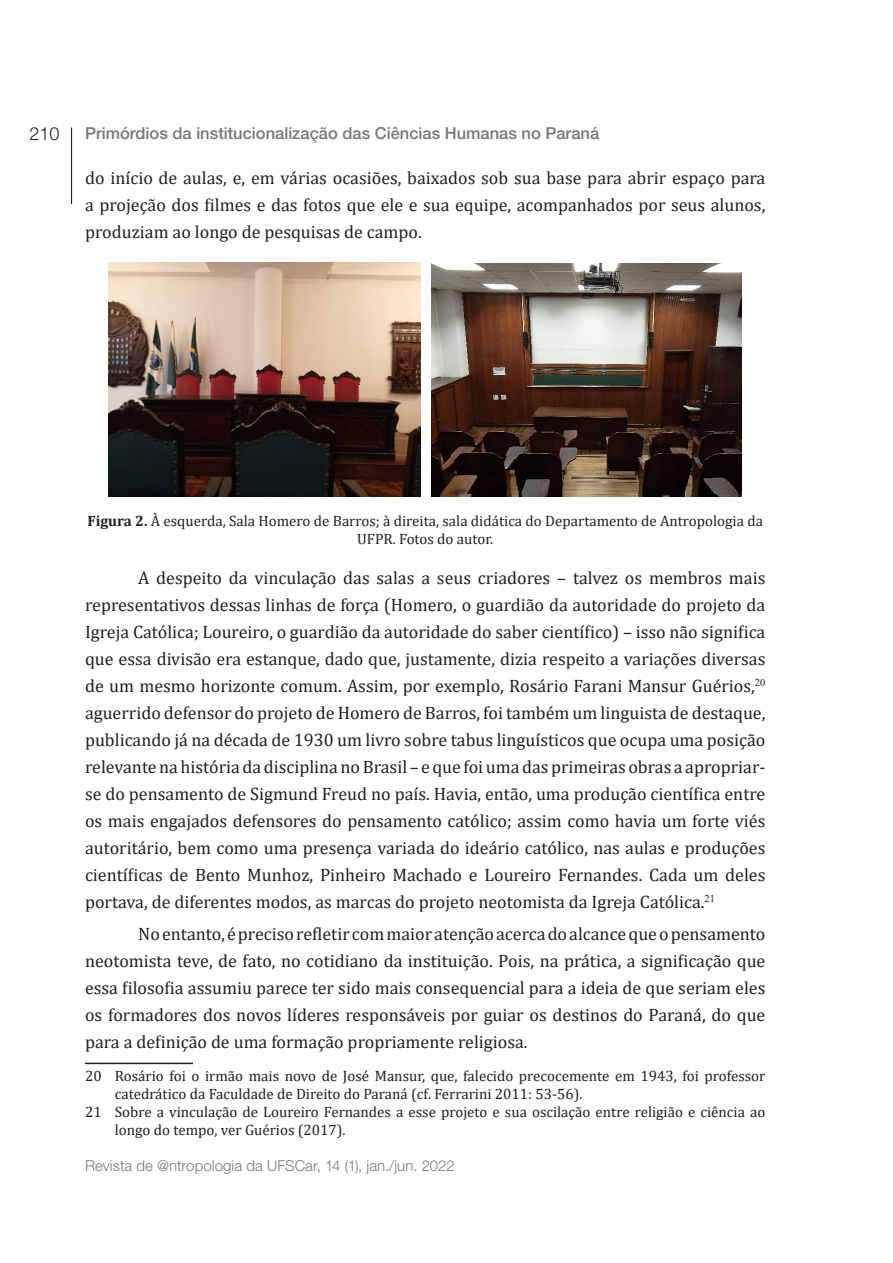
<style>
.page{position:relative;width:893px;height:1263px;background:#fff}
.page>*{position:absolute;margin:0;border:0;box-sizing:border-box;transform-origin:0 0}
.Rau_v10n1_-_parágraf{font:18px/27px "Cambria";color:#231f20;text-align:justify}
.t1{font:300 18px "Helvetica Neue LT Std";color:#231f20}
.sum_autor{font:500 16.5px "Helvetica Neue LT Std";color:#76787b}
.Rau_n10v1_-_nota_rod{font:15px/18px "Cambria";color:#231f20}
.t2{font:300 15px "Helvetica Neue LT Std";letter-spacing:.005em;color:#76787b}
.s1{font-weight:700}
</style>
<div class="page">
<hr style="left:71px;top:128px;width:1px;height:76px;background:#231f20">
<img style="left:109px;top:263px;width:311px;height:233px">
<img style="left:432px;top:264px;width:310px;height:232px">
<hr style="left:85px;top:1063px;width:108px;height:1px;background:#231f20">
<p class="t1" style="left:30px;top:123px;width:32px">210</p>
<p class="sum_autor" style="left:85px;top:124px;width:516px">Primórdios da institucionalização das Ciências Humanas no Paraná</p>
<p class="Rau_v10n1_-_parágraf" style="left:85px;top:164px;width:682px">do início de aulas, e, em várias ocasiões, baixados sob sua base para abrir espaço para a projeção dos filmes e das fotos que ele e sua equipe, acompanhados por seus alunos, produziam ao longo de pesquisas de campo.</p>
<p class="Rau_n10v1_-_nota_rod" style="left:87px;top:512px;width:677px;text-align:center"><span class="s1">Figura 2.</span> À esquerda, Sala Homero de Barros; à direita, sala didática do Departamento de Antropologia da<br>UFPR. Fotos do autor.</p>
<p class="Rau_v10n1_-_parágraf" style="left:85px;top:564px;width:682px;text-indent:53px">A despeito da vinculação das salas a seus criadores – talvez os membros mais representativos dessas linhas de força (Homero, o guardião da autoridade do projeto da Igreja Católica; Loureiro, o guardião da autoridade do saber científico) – isso não significa que essa divisão era estanque, dado que, justamente, dizia respeito a variações diversas de um mesmo horizonte comum. Assim, por exemplo, Rosário Farani Mansur Guérios,<sup>20 </sup>aguerrido defensor do projeto de Homero de Barros, foi também um linguista de destaque, publicando já na década de 1930 um livro sobre tabus linguísticos que ocupa uma posição relevante na história da disciplina no Brasil – e que foi uma das primeiras obras a apropriar&shy;se do pensamento de Sigmund Freud no país. Havia, então, uma produção científica entre os mais engajados defensores do pensamento católico; assim como havia um forte viés autoritário, bem como uma presença variada do ideário católico, nas aulas e produções científicas de Bento Munhoz, Pinheiro Machado e Loureiro Fernandes. Cada um deles portava, de diferentes modos, as marcas do projeto neotomista da Igreja Católica.<sup>21</sup></p>
<p class="Rau_v10n1_-_parágraf" style="left:85px;top:920px;width:682px;text-indent:53px">No entanto, é preciso refletir com maior atenção acerca do alcance que o pensamento neotomista teve, de fato, no cotidiano da instituição. Pois, na prática, a significação que essa filosofia assumiu parece ter sido mais consequencial para a ideia de que seriam eles os formadores dos novos líderes responsáveis por guiar os destinos do Paraná, do que para a definição de uma formação propriamente religiosa.</p>
<p class="Rau_n10v1_-_nota_rod" style="left:115px;top:1067px;width:652px;text-indent:-30px">20 Rosário foi o irmão mais novo de José Mansur, que, falecido precocemente em 1943, foi professor catedrático da Faculdade de Direito do Paraná (cf. Ferrarini 2011: 53-56).</p>
<p class="Rau_n10v1_-_nota_rod" style="left:115px;top:1103px;width:652px;text-indent:-30px">21 Sobre a vinculação de Loureiro Fernandes a esse projeto e sua oscilação entre religião e ciência ao longo do tempo, ver Guérios (2017).</p>
<p class="t2" style="left:85px;top:1157px;width:371px">Revista de @ntropologia da UFSCar, 14 (1), jan./jun. 2022</p>
</div>
